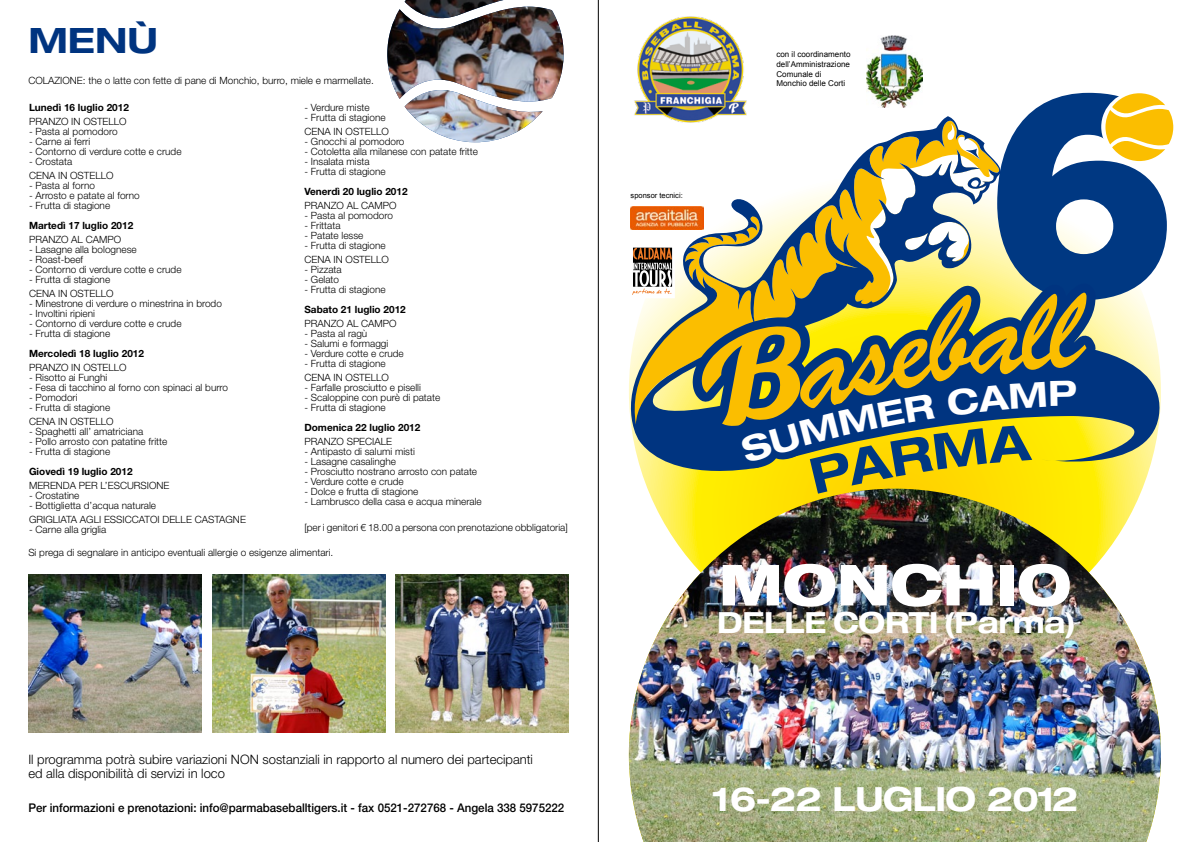
<style>
.page{position:relative;width:1191px;height:842px;background:#fff}
.page>*{position:absolute;margin:0;border:0;box-sizing:border-box;transform-origin:0 0}
.t1{font:900 290.9px "Helvetica Neue LT Std";color:#003882}
.t2{font:800 expanded 56.7px "Helvetica Neue LT Std";letter-spacing:-.01em;color:#fff}
.t3{font:700 expanded 35px "Helvetica Neue LT Std";color:#003480}
.t4{font:700 expanded 33.4px "Helvetica Neue LT Std";letter-spacing:-.02em;color:#fff}
.t5{font:700 expanded 29.2px "Helvetica Neue LT Std";letter-spacing:-.01em;color:#fff}
.t6{font:300 13px/14px "Helvetica Neue LT Std";color:#000}
.t7{font:500 12px "Helvetica Neue LT Std";color:#000;scale:.96 1}
.t8{font:300 10px/14px "Helvetica Neue LT Std";color:#000}
.t9{font:700 10px "Helvetica Neue LT Std";color:#000}
.t10{font:8px/9.6px "Arial";color:#000}
.t11{font:7.5px "Arial";color:#000}
</style>
<div class="page">
<img style="left:834px;top:489px;width:327px;height:353px">
<svg style="left:630px;top:206px;width:66px;height:95px"></svg>
<svg style="left:1088px;top:346px;width:73px;height:130px;background:#8e9f84"></svg>
<img style="left:568px;top:301px;width:266px;height:541px">
<svg style="left:888px;top:35px;width:222px;height:391px"></svg>
<img style="left:387px;top:0;width:177px;height:143px">
<img style="left:29px;top:574px;width:172px;height:159px">
<img style="left:212px;top:574px;width:173px;height:159px">
<img style="left:396px;top:574px;width:172px;height:159px">
<img style="left:634px;top:16px;width:113px;height:107px">
<hr style="left:598px;top:0;width:1px;height:842px;background:#000">
<img style="left:866px;top:36px;width:56px;height:72px">
<div style="left:1101px;top:90px;width:77px;height:73px;background:#fff;border-radius:50%"></div>
<svg style="left:1105px;top:93px;width:68px;height:68px"></svg>
<svg style="left:696px;top:135px;width:392px;height:359px"></svg>
<h3 class="t3" style="left:28px;top:19px;width:131px">MENÙ</h3>
<p class="t8" style="left:28px;top:73px;width:347px">COLAZIONE: the o latte con fette di pane di Monchio, burro, miele e marmellate.</p>
<p class="t9" style="left:29px;top:101px;width:101px">Lunedì 16 luglio 2012</p>
<p class="t8" style="left:29px;top:114px;width:99px">PRANZO IN OSTELLO</p>
<p class="t8" style="left:29px;top:124px;width:90px">- Pasta al pomodoro</p>
<p class="t8" style="left:29px;top:134px;width:63px">- Carne ai ferri</p>
<p class="t8" style="left:29px;top:144px;width:154px">- Contorno di verdure cotte e crude</p>
<p class="t8" style="left:29px;top:154px;width:86px">- Crostata<br>CENA IN OSTELLO</p>
<p class="t8" style="left:29px;top:178px;width:67px">- Pasta al forno</p>
<p class="t8" style="left:29px;top:188px;width:112px">- Arrosto e patate al forno</p>
<p class="t8" style="left:29px;top:198px;width:83px">- Frutta di stagione</p>
<p class="t9" style="left:29px;top:219px;width:106px">Martedì 17 luglio 2012</p>
<p class="t8" style="left:29px;top:232px;width:94px">PRANZO AL CAMPO</p>
<p class="t8" style="left:29px;top:242px;width:109px">- Lasagne alla bolognese</p>
<p class="t8" style="left:29px;top:252px;width:56px">- Roast-beef</p>
<p class="t8" style="left:29px;top:262px;width:154px">- Contorno di verdure cotte e crude</p>
<p class="t8" style="left:29px;top:272px;width:86px">- Frutta di stagione<br>CENA IN OSTELLO</p>
<p class="t8" style="left:29px;top:296px;width:194px">- Minestrone di verdure o minestrina in brodo</p>
<p class="t8" style="left:29px;top:306px;width:67px">- Involtini ripieni</p>
<p class="t8" style="left:29px;top:316px;width:154px">- Contorno di verdure cotte e crude</p>
<p class="t8" style="left:29px;top:326px;width:83px">- Frutta di stagione</p>
<p class="t9" style="left:29px;top:347px;width:116px">Mercoledì 18 luglio 2012</p>
<p class="t8" style="left:29px;top:360px;width:99px">PRANZO IN OSTELLO</p>
<p class="t8" style="left:29px;top:370px;width:80px">- Risotto ai Funghi</p>
<p class="t8" style="left:29px;top:380px;width:200px">- Fesa di tacchino al forno con spinaci al burro</p>
<p class="t8" style="left:29px;top:390px;width:50px">- Pomodori</p>
<p class="t8" style="left:29px;top:400px;width:86px">- Frutta di stagione<br>CENA IN OSTELLO</p>
<p class="t8" style="left:29px;top:424px;width:116px">- Spaghetti all’ amatriciana</p>
<p class="t8" style="left:29px;top:434px;width:140px">- Pollo arrosto con patatine fritte</p>
<p class="t8" style="left:29px;top:444px;width:83px">- Frutta di stagione</p>
<p class="t9" style="left:29px;top:465px;width:105px">Giovedì 19 luglio 2012</p>
<p class="t8" style="left:29px;top:478px;width:142px">MERENDA PER L’ESCURSIONE</p>
<p class="t8" style="left:29px;top:488px;width:52px">- Crostatine</p>
<p class="t8" style="left:29px;top:498px;width:218px">- Bottiglietta d’acqua naturale<br>GRIGLIATA AGLI ESSICCATOI DELLE CASTAGNE</p>
<p class="t8" style="left:29px;top:522px;width:79px">- Carne alla griglia</p>
<p class="t8" style="left:304px;top:100px;width:67px">- Verdure miste</p>
<p class="t8" style="left:304px;top:110px;width:86px">- Frutta di stagione<br>CENA IN OSTELLO</p>
<p class="t8" style="left:304px;top:134px;width:102px">- Gnocchi al pomodoro</p>
<p class="t8" style="left:304px;top:144px;width:175px">- Cotoletta alla milanese con patate fritte</p>
<p class="t8" style="left:304px;top:154px;width:67px">- Insalata mista</p>
<p class="t8" style="left:304px;top:164px;width:83px">- Frutta di stagione</p>
<p class="t9" style="left:304px;top:185px;width:105px">Venerdì 20 luglio 2012</p>
<p class="t8" style="left:304px;top:198px;width:94px">PRANZO AL CAMPO</p>
<p class="t8" style="left:304px;top:208px;width:90px">- Pasta al pomodoro</p>
<p class="t8" style="left:304px;top:218px;width:38px">- Frittata</p>
<p class="t8" style="left:304px;top:228px;width:60px">- Patate lesse</p>
<p class="t8" style="left:304px;top:238px;width:86px">- Frutta di stagione<br>CENA IN OSTELLO</p>
<p class="t8" style="left:304px;top:262px;width:39px">- Pizzata</p>
<p class="t8" style="left:304px;top:272px;width:36px">- Gelato</p>
<p class="t8" style="left:304px;top:282px;width:83px">- Frutta di stagione</p>
<p class="t9" style="left:304px;top:303px;width:103px">Sabato 21 luglio 2012</p>
<p class="t8" style="left:304px;top:316px;width:94px">PRANZO AL CAMPO</p>
<p class="t8" style="left:304px;top:326px;width:64px">- Pasta al ragù</p>
<p class="t8" style="left:304px;top:336px;width:85px">- Salumi e formaggi</p>
<p class="t8" style="left:304px;top:346px;width:101px">- Verdure cotte e crude</p>
<p class="t8" style="left:304px;top:356px;width:86px">- Frutta di stagione<br>CENA IN OSTELLO</p>
<p class="t8" style="left:304px;top:380px;width:118px">- Farfalle prosciutto e piselli</p>
<p class="t8" style="left:304px;top:390px;width:137px">- Scaloppine con purè di patate</p>
<p class="t8" style="left:304px;top:400px;width:83px">- Frutta di stagione</p>
<p class="t9" style="left:304px;top:421px;width:117px">Domenica 22 luglio 2012</p>
<p class="t8" style="left:304px;top:434px;width:89px">PRANZO SPECIALE</p>
<p class="t8" style="left:304px;top:444px;width:112px">- Antipasto di salumi misti</p>
<p class="t8" style="left:304px;top:454px;width:93px">- Lasagne casalinghe</p>
<p class="t8" style="left:304px;top:464px;width:174px">- Prosciutto nostrano arrosto con patate</p>
<p class="t8" style="left:304px;top:474px;width:101px">- Verdure cotte e crude</p>
<p class="t8" style="left:304px;top:484px;width:115px">- Dolce e frutta di stagione</p>
<p class="t8" style="left:304px;top:494px;width:179px">- Lambrusco della casa e acqua minerale</p>
<p class="t8" style="left:304px;top:520px;width:265px">[per i genitori € 18.00 a persona con prenotazione obbligatoria]</p>
<p class="t8" style="left:28px;top:546px;width:306px">Si prega di segnalare in anticipo eventuali allergie o esigenze alimentari.</p>
<h3 class="t6" style="left:28px;top:752px;width:506px">Il programma potrà subire variazioni NON sostanziali in rapporto al numero dei partecipanti ed alla disponibilità di servizi in loco</h3>
<p class="t7" style="left:28px;top:800px;width:560px">Per informazioni e prenotazioni: info@parmabaseballtigers.it - fax 0521-272768 - Angela 338 5975222</p>
<p class="t11" style="left:630px;top:191px;width:54px">sponsor tecnici:</p>
<p class="t10" style="left:776px;top:50px;width:76px">con il coordinamento dell’Amministrazione<br>Comunale di<br>Monchio delle Corti</p>
<h1 class="t1" style="left:984px;top:20px;width:196px">6</h1>
<h2 class="t2" style="left:718px;top:549px;width:354px">MONCHIO</h2>
<h3 class="t5" style="left:717px;top:605px;width:360px">DELLE CORTI (Parma)</h3>
<h3 class="t4" style="left:711px;top:778px;width:368px">16-22 LUGLIO 2012</h3>
</div>
